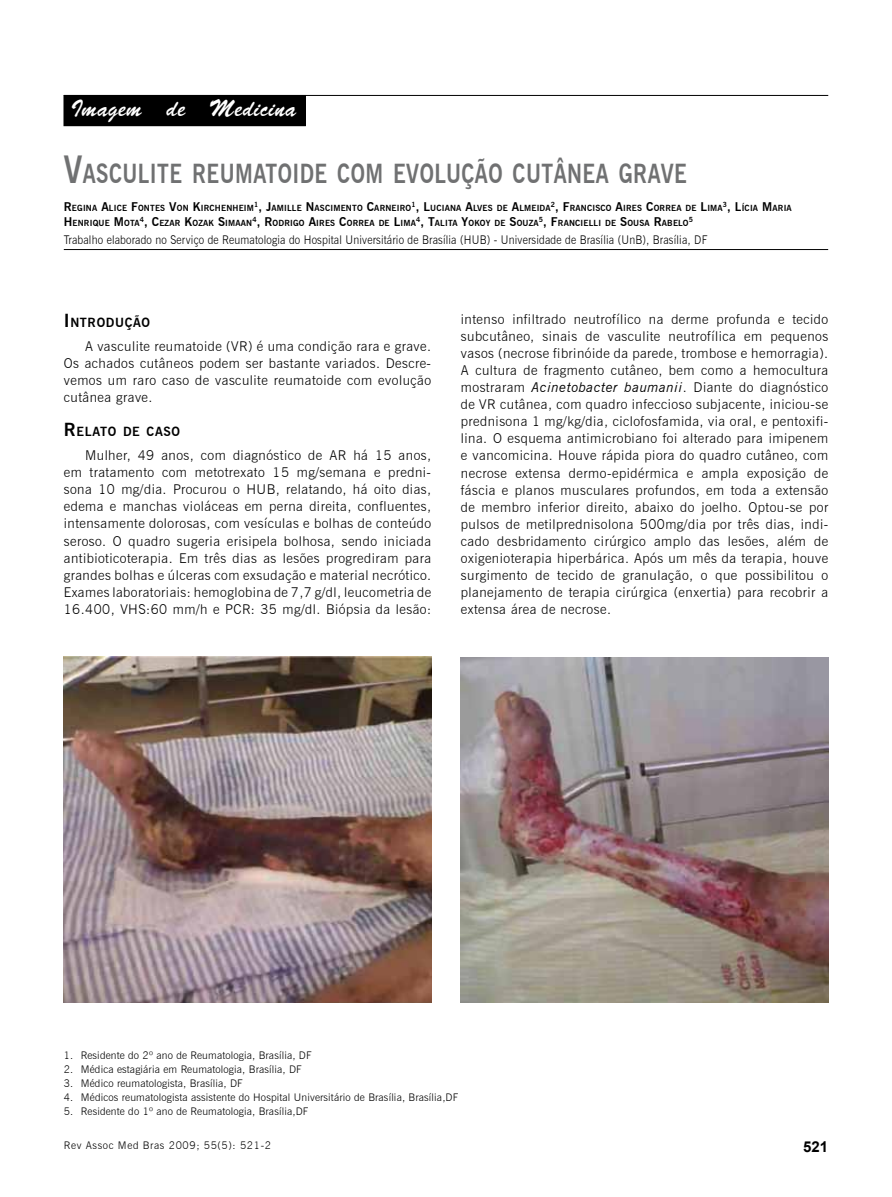
<style>
.page{position:relative;width:892px;height:1197px;background:#fff}
.page>*{position:absolute;margin:0;border:0;box-sizing:border-box;transform-origin:0 0}
.t1{font:700 26.25px "News Gothic BT";letter-spacing:.02em;color:#707172;scale:.8 1}
.t2{font:24px "Brush Script";letter-spacing:.015em;color:#fff;scale:.9 1}
.t3{font:700 15px "Arial";color:#000}
.t4{font:300 13.5px/17.1px "News Gothic BT";letter-spacing:.035em;color:#000;text-align:justify}
.t5{font:700 12.6px "News Gothic BT";letter-spacing:.05em;color:#000}
.t6{font:300 12px "News Gothic BT";letter-spacing:.015em;color:#000;scale:.9 1}
.t7{font:300 10.5px "News Gothic BT";letter-spacing:.015em;color:#000}
.t8{font:300 10.5px "News Gothic BT";letter-spacing:.06em;color:#000}
.t9{font:700 8.4px/15px "News Gothic BT";letter-spacing:.02em;color:#000}
.t10{font:700 6.9px "News Gothic BT";color:#000}
.s1{font-size:37.5px}
.s2{font-size:12px}
.s3{font-size:18px}
.s4{font-weight:400;font-style:italic}
</style>
<div class="page">
<div style="left:64px;top:95px;width:241px;height:31px;background:#000"></div>
<hr style="left:64px;top:95px;width:764px;height:1px;background:#000">
<hr style="left:64px;top:249px;width:763px;height:1px;background:#000">
<img style="left:64px;top:657px;width:367px;height:345px">
<img style="left:460px;top:658px;width:367px;height:344px">
<h2 class="t2" style="left:72px;top:95px;width:251px">Imagem de Medicina</h2>
<h1 class="t1" style="left:64px;top:158px;width:780px"><span class="s1">V</span>ASCULITE REUMATOIDE COM EVOLUÇÃO CUTÂNEA GRAVE</h1>
<p class="t9" style="left:64px;top:200px;width:729px"><span class="s2">R</span>EGINA <span class="s2">A</span>LICE <span class="s2">F</span>ONTES <span class="s2">V</span>ON <span class="s2">K</span>IRCHENHEIM<sup>1</sup><span class="s2">, J</span>AMILLE <span class="s2">N</span>ASCIMENTO <span class="s2">C</span>ARNEIRO<sup>1</sup><span class="s2">, L</span>UCIANA <span class="s2">A</span>LVES DE <span class="s2">A</span>LMEIDA<sup>2</sup><span class="s2">, F</span>RANCISCO <span class="s2">A</span>IRES <span class="s2">C</span>ORREA DE <span class="s2">L</span>IMA<sup>3</sup><span class="s2">, L</span>ÍCIA <span class="s2">M</span>ARIA<br><span class="s2">H</span> ENRIQUE <span class="s2">M</span> OTA<sup>4</sup><span class="s2">, C</span>EZAR <span class="s2">K</span>OZAK <span class="s2">S</span>IMAAN<sup>4</sup><span class="s2">, R</span>ODRIGO <span class="s2">A</span>IRES <span class="s2">C</span>ORREA DE <span class="s2">L</span>IMA<sup>4</sup><span class="s2">, T</span>ALITA <span class="s2">Y</span>OKOY DE <span class="s2">S</span>OUZA<sup>5</sup><span class="s2">, F</span>RANCIELLI DE <span class="s2">S</span>OUSA <span class="s2">R</span>ABELO</p>
<p class="t10" style="left:688px;top:215px;width:6px">5</p>
<p class="t6" style="left:64px;top:232px;width:716px">Trabalho elaborado no Serviço de Reumatologia do Hospital Universitário de Brasília (HUB) - Universidade de Brasília (UnB), Brasília, DF</p>
<p class="t5" style="left:64px;top:315px;width:88px"><span class="s3">I</span> NTRODUÇÃO</p>
<p class="t4" style="left:64px;top:337px;width:369px;text-indent:21px">A vasculite reumatoide (VR) é uma condição rara e grave.<br>Os achados cutâneos podem ser bastante variados. Descre&shy;vemos um raro caso de vasculite reumatoide com evolução cutânea grave.</p>
<p class="t5" style="left:64px;top:424px;width:118px"><span class="s3">R</span> ELATO DE CASO</p>
<p class="t4" style="left:64px;top:446px;width:369px;text-indent:21px">Mulher, 49 anos, com diagnóstico de AR há 15 anos, em tratamento com metotrexato 15 mg/semana e predni&shy;sona 10 mg/dia. Procurou o HUB, relatando, há oito dias, edema e manchas violáceas em perna direita, confluentes, intensamente dolorosas, com vesículas e bolhas de conteúdo seroso. O quadro sugeria erisipela bolhosa, sendo iniciada antibioticoterapia. Em três dias as lesões progrediram para grandes bolhas e úlceras com exsudação e material necrótico.<br>Exames laboratoriais: hemoglobina de 7,7 g/dl, leucometria de 16.400, VHS:60 mm/h e PCR: 35 mg/dl. Biópsia da lesão:</p>
<p class="t4" style="left:460px;top:310px;width:369px">intenso infiltrado neutrofílico na derme profunda e tecido subcutâneo, sinais de vasculite neutrofílica em pequenos vasos (necrose fibrinóide da parede, trombose e hemorragia).<br>A cultura de fragmento cutâneo, bem como a hemocultura mostraram <span class="s4">Acinetobacter baumanii</span>. Diante do diagnóstico de VR cutânea, com quadro infeccioso subjacente, iniciou-se prednisona 1 mg/kg/dia, ciclofosfamida, via oral, e pentoxifi&shy;lina. O esquema antimicrobiano foi alterado para imipenem e vancomicina. Houve rápida piora do quadro cutâneo, com necrose extensa dermo-epidérmica e ampla exposição de fáscia e planos musculares profundos, em toda a extensão de membro inferior direito, abaixo do joelho. Optou-se por pulsos de metilprednisolona 500mg/dia por três dias, indi&shy;cado desbridamento cirúrgico amplo das lesões, além de oxigenioterapia hiperbárica. Após um mês da terapia, houve surgimento de tecido de granulação, o que possibilitou o planejamento de terapia cirúrgica (enxertia) para recobrir a extensa área de necrose.</p>
<p class="t7" style="left:64px;top:1049px;width:249px">1. Residente do 2º ano de Reumatologia, Brasília, DF</p>
<p class="t7" style="left:64px;top:1063px;width:239px">2. Médica estagiária em Reumatologia, Brasília, DF</p>
<p class="t7" style="left:64px;top:1077px;width:180px">3. Médico reumatologista, Brasília, DF</p>
<p class="t7" style="left:64px;top:1091px;width:396px">4. Médicos reumatologista assistente do Hospital Universitário de Brasília, Brasília,DF</p>
<p class="t7" style="left:64px;top:1105px;width:246px">5. Residente do 1º ano de Reumatologia, Brasília,DF</p>
<p class="t8" style="left:64px;top:1139px;width:208px">Rev Assoc Med Bras 2009; 55(5): 521-2</p>
<p class="t3" style="left:802px;top:1137px;width:27px">521</p>
</div>
